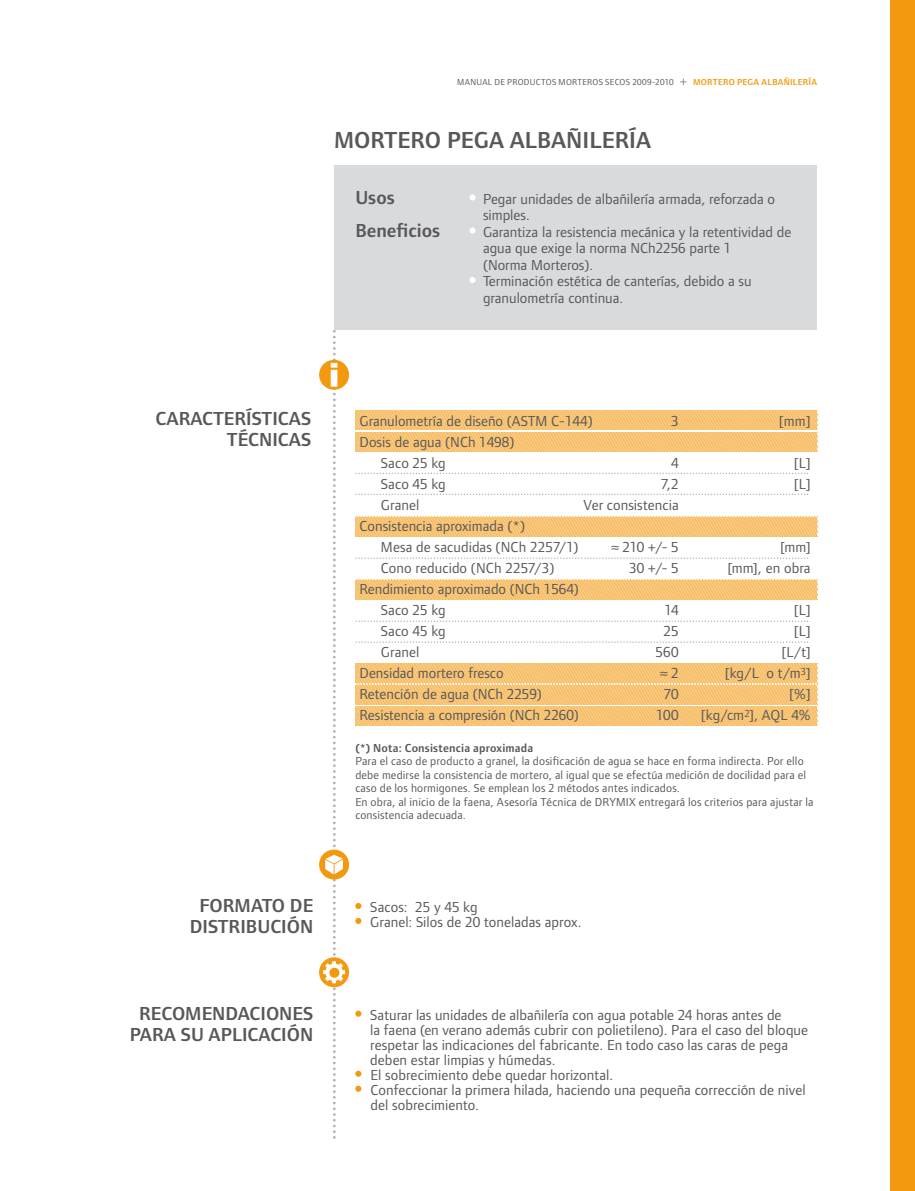
<style>
.page{position:relative;width:915px;height:1191px;background:#fff}
.page>*{position:absolute;margin:0;border:0;box-sizing:border-box;transform-origin:0 0}
.t1{font:600 24px "Foundry Form Sans";color:#58585a}
.t2{font:600 19.5px/21px "Foundry Form Sans";color:#58585a;text-align:center}
.t3{font:15px/15px "Foundry Form Sans";color:#58585a}
.t4{font:12px/13.5px "Foundry Form Sans";letter-spacing:.015em;color:#58585a}
.t5{font:600 12px "Foundry Form Sans";letter-spacing:.015em;color:#58585a}
.t6{font:9px "Foundry Form Sans";letter-spacing:.025em;color:#58585a}
.t7{font:600 9px "Foundry Form Sans";letter-spacing:.025em;color:#f39910}
</style>
<div class="page">
<div style="left:889px;top:0;width:25px;height:1191px;background:#f39910"></div>
<svg style="left:680px;top:79px;width:6px;height:6px"></svg>
<div style="left:334px;top:166px;width:482px;height:164px;background:#d9dadb"></div>
<svg style="left:469px;top:194px;width:6px;height:6px"></svg>
<svg style="left:469px;top:227px;width:6px;height:6px"></svg>
<svg style="left:469px;top:277px;width:6px;height:6px"></svg>
<svg style="left:355px;top:410px;width:461px;height:41px;background:#f8c67b"></svg>
<svg style="left:355px;top:517px;width:461px;height:19px;background:#f7c374"></svg>
<svg style="left:355px;top:580px;width:461px;height:19px;background:#f7c374"></svg>
<svg style="left:355px;top:663px;width:461px;height:62px;background:#f7c578"></svg>
<svg style="left:319px;top:360px;width:30px;height:30px"></svg>
<svg style="left:319px;top:849px;width:30px;height:30px"></svg>
<svg style="left:319px;top:957px;width:30px;height:30px"></svg>
<svg style="left:355px;top:903px;width:6px;height:6px"></svg>
<svg style="left:355px;top:918px;width:6px;height:6px"></svg>
<svg style="left:355px;top:1010px;width:6px;height:6px"></svg>
<svg style="left:355px;top:1070px;width:6px;height:6px"></svg>
<svg style="left:355px;top:1085px;width:6px;height:6px"></svg>
<svg style="left:323px;top:331px;width:22px;height:807px"></svg>
<div style="left:329px;top:967px;width:10px;height:10px;background:#f39910;border-radius:50%"></div>
<svg style="left:356px;top:472px;width:452px;height:2px"></svg>
<svg style="left:356px;top:493px;width:452px;height:2px"></svg>
<svg style="left:356px;top:557px;width:452px;height:2px"></svg>
<svg style="left:356px;top:620px;width:452px;height:2px"></svg>
<svg style="left:356px;top:641px;width:452px;height:2px"></svg>
<p class="t6" style="left:457px;top:77px;width:218px">MANUAL DE PRODUCTOS MORTEROS SECOS 2009-2010</p>
<p class="t7" style="left:692px;top:77px;width:125px">MORTERO PEGA ALBAÑILERÍA</p>
<h1 class="t1" style="left:334px;top:126px;width:318px">MORTERO PEGA ALBAÑILERÍA</h1>
<h2 class="t2" style="left:355px;top:186px;width:41px">Usos</h2>
<p class="t3" style="left:483px;top:190px;width:293px;line-height:16.5px">Pegar unidades de albañilería armada, reforzada o simples.</p>
<h2 class="t2" style="left:355px;top:219px;width:86px">Beneficios</h2>
<p class="t3" style="left:483px;top:223px;width:310px;line-height:16.5px">Garantiza la resistencia mecánica y la retentividad de agua que exige la norma NCh2256 parte 1<br>(Norma Morteros).<br>Terminación estética de canterías, debido a su granulometría continua.</p>
<h2 class="t2" style="left:155px;top:407px;width:157px;text-align:right">CARACTERÍSTICAS<br>TÉCNICAS</h2>
<h2 class="t2" style="left:190px;top:894px;width:125px">FORMATO DE<br>DISTRIBUCIÓN</h2>
<h2 class="t2" style="left:130px;top:1002px;width:185px">RECOMENDACIONES<br>PARA SU APLICACIÓN</h2>
<p class="t3" style="left:359px;top:413px;width:234px">Granulometría de diseño (ASTM C-144)</p>
<p class="t3" style="left:671px;top:413px;width:9px">3</p>
<p class="t3" style="left:778px;top:413px;width:33px">[mm]</p>
<p class="t3" style="left:381px;top:431px;width:135px;line-height:21px;text-indent:-21px">Dosis de agua (NCh 1498)<br>Saco 25 kg</p>
<p class="t3" style="left:671px;top:455px;width:9px">4</p>
<p class="t3" style="left:793px;top:455px;width:18px">[L]</p>
<p class="t3" style="left:381px;top:476px;width:66px">Saco 45 kg</p>
<p class="t3" style="left:661px;top:476px;width:19px">7,2</p>
<p class="t3" style="left:793px;top:476px;width:18px">[L]</p>
<p class="t3" style="left:381px;top:497px;width:40px">Granel</p>
<p class="t3" style="left:583px;top:497px;width:97px">Ver consistencia</p>
<p class="t3" style="left:381px;top:515px;width:199px;line-height:21px;text-indent:-21px">Consistencia aproximada (*)<br>Mesa de sacudidas (NCh 2257/1)</p>
<p class="t3" style="left:611px;top:539px;width:69px">≈ 210 +/- 5</p>
<p class="t3" style="left:779px;top:539px;width:32px">[mm]</p>
<p class="t3" style="left:381px;top:560px;width:175px">Cono reducido (NCh 2257/3)</p>
<p class="t3" style="left:629px;top:560px;width:51px">30 +/- 5</p>
<p class="t3" style="left:727px;top:560px;width:85px">[mm], en obra</p>
<p class="t3" style="left:381px;top:578px;width:199px;line-height:21px;text-indent:-21px">Rendimiento aproximado (NCh 1564)<br>Saco 25 kg</p>
<p class="t3" style="left:664px;top:602px;width:16px">14</p>
<p class="t3" style="left:793px;top:602px;width:18px">[L]</p>
<p class="t3" style="left:381px;top:623px;width:66px">Saco 45 kg</p>
<p class="t3" style="left:663px;top:623px;width:17px">25</p>
<p class="t3" style="left:793px;top:623px;width:18px">[L]</p>
<p class="t3" style="left:381px;top:644px;width:40px">Granel</p>
<p class="t3" style="left:655px;top:644px;width:25px">560</p>
<p class="t3" style="left:781px;top:644px;width:31px">[L/t]</p>
<p class="t3" style="left:359px;top:665px;width:145px">Densidad mortero fresco</p>
<p class="t3" style="left:659px;top:665px;width:20px">≈ 2</p>
<p class="t3" style="left:724px;top:665px;width:87px">[kg/L o t/m<sup>3</sup>]</p>
<p class="t3" style="left:359px;top:686px;width:184px">Retención de agua (NCh 2259)</p>
<p class="t3" style="left:663px;top:686px;width:16px">70</p>
<p class="t3" style="left:788px;top:686px;width:23px">[%]</p>
<p class="t3" style="left:359px;top:707px;width:221px">Resistencia a compresión (NCh 2260)</p>
<p class="t3" style="left:656px;top:707px;width:24px">100</p>
<p class="t3" style="left:700px;top:707px;width:111px">[kg/cm<sup>2</sup>], AQL 4%</p>
<p class="t5" style="left:355px;top:741px;width:179px">(*) Nota: Consistencia aproximada</p>
<p class="t4" style="left:355px;top:754px;width:459px">Para el caso de producto a granel, la dosificación de agua se hace en forma indirecta. Por ello debe medirse la consistencia de mortero, al igual que se efectúa medición de docilidad para el caso de los hormigones. Se emplean los 2 métodos antes indicados.<br>En obra, al inicio de la faena, Asesoría Técnica de DRYMIX entregará los criterios para ajustar la consistencia adecuada.</p>
<p class="t3" style="left:370px;top:899px;width:213px">Sacos: 25 y 45 kg<br>Granel: Silos de 20 toneladas aprox.</p>
<p class="t3" style="left:370px;top:1007px;width:439px">Saturar las unidades de albañilería con agua potable 24 horas antes de<br>la faena (en verano además cubrir con polietileno). Para el caso del bloque respetar las indicaciones del fabricante. En todo caso las caras de pega deben estar limpias y húmedas.<br>El sobrecimiento debe quedar horizontal.<br>Confeccionar la primera hilada, haciendo una pequeña corrección de nivel del sobrecimiento.</p>
</div>
